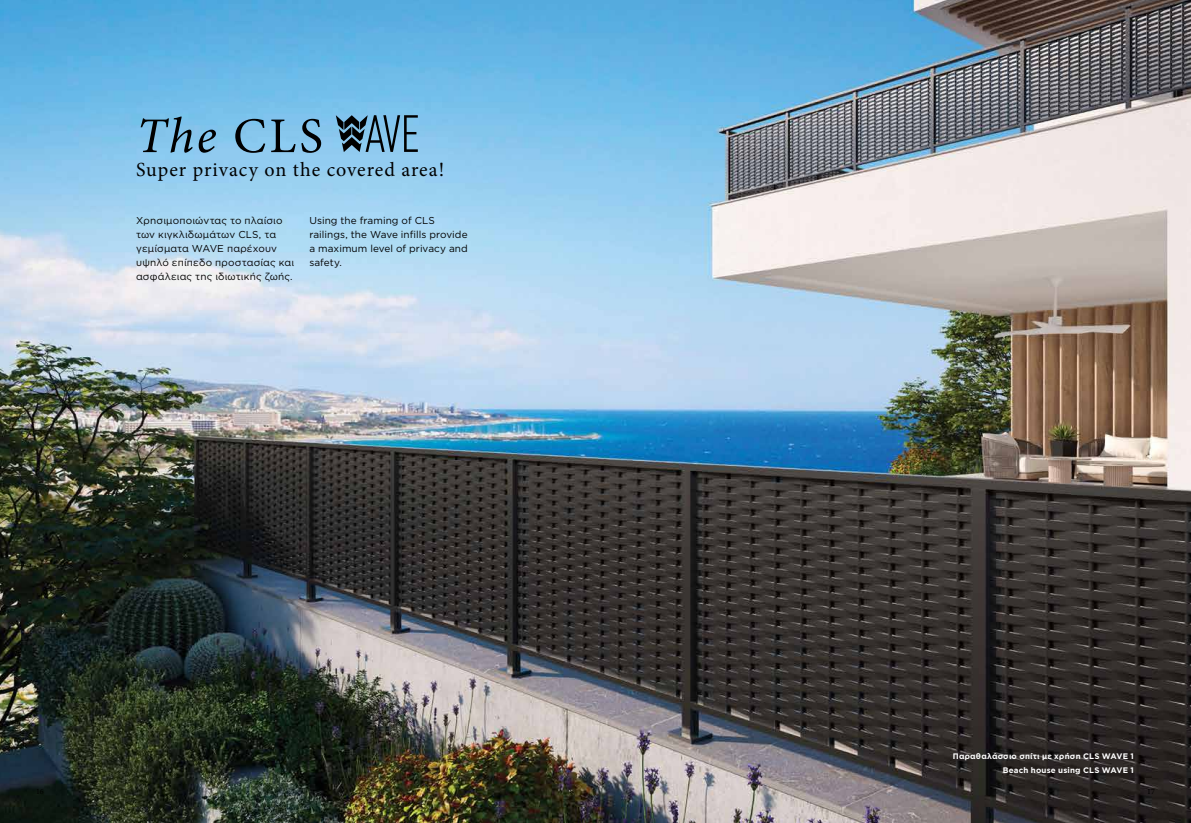
<style>
.page{position:relative;width:1191px;height:823px;background:#fff}
.page>*{position:absolute;margin:0;border:0;box-sizing:border-box;transform-origin:0 0}
.t1{font:italic 50px "Minion Pro";color:#000}
.t2{font:20px "Minion Pro";letter-spacing:.05em;color:#000}
.t3{font:10px/14px "Gotham Greek";letter-spacing:.01em;color:#000}
.t4{font:700 8px/14px "Gotham Greek";letter-spacing:.025em;color:#fff;text-align:right}
.t5{font:8px "Minion Pro";color:#000}
.s1{font-style:normal}
</style>
<div class="page">
<img style="left:0;top:0;width:1191px;height:822px">
<svg style="left:336px;top:115px;width:82px;height:37px;background:#567f98"></svg>
<h1 class="t1" style="left:136px;top:102px;width:188px">The <span class="s1">CLS</span></h1>
<h2 class="t2" style="left:136px;top:156px;width:310px">Super privacy on the covered area!</h2>
<p class="t3" style="left:136px;top:213px;width:159px">Χρησιμοποιώντας το πλαίσιο των κιγκλιδωμάτων CLS, τα γεμίσματα WAVE παρέχουν υψηλό επίπεδο προστασίας και ασφάλειας της ιδιωτικής ζωής.</p>
<p class="t3" style="left:309px;top:213px;width:160px">Using the framing of CLS railings, the Wave infills provide a maximum level of privacy and safety.</p>
<p class="t4" style="left:952px;top:748px;width:182px">Παραθαλάσσιο σπίτι με χρήση CLS WAVE 1<br>Beach house using CLS WAVE 1</p>
<p class="t5" style="left:1147px;top:785px;width:9px">17</p>
</div>
